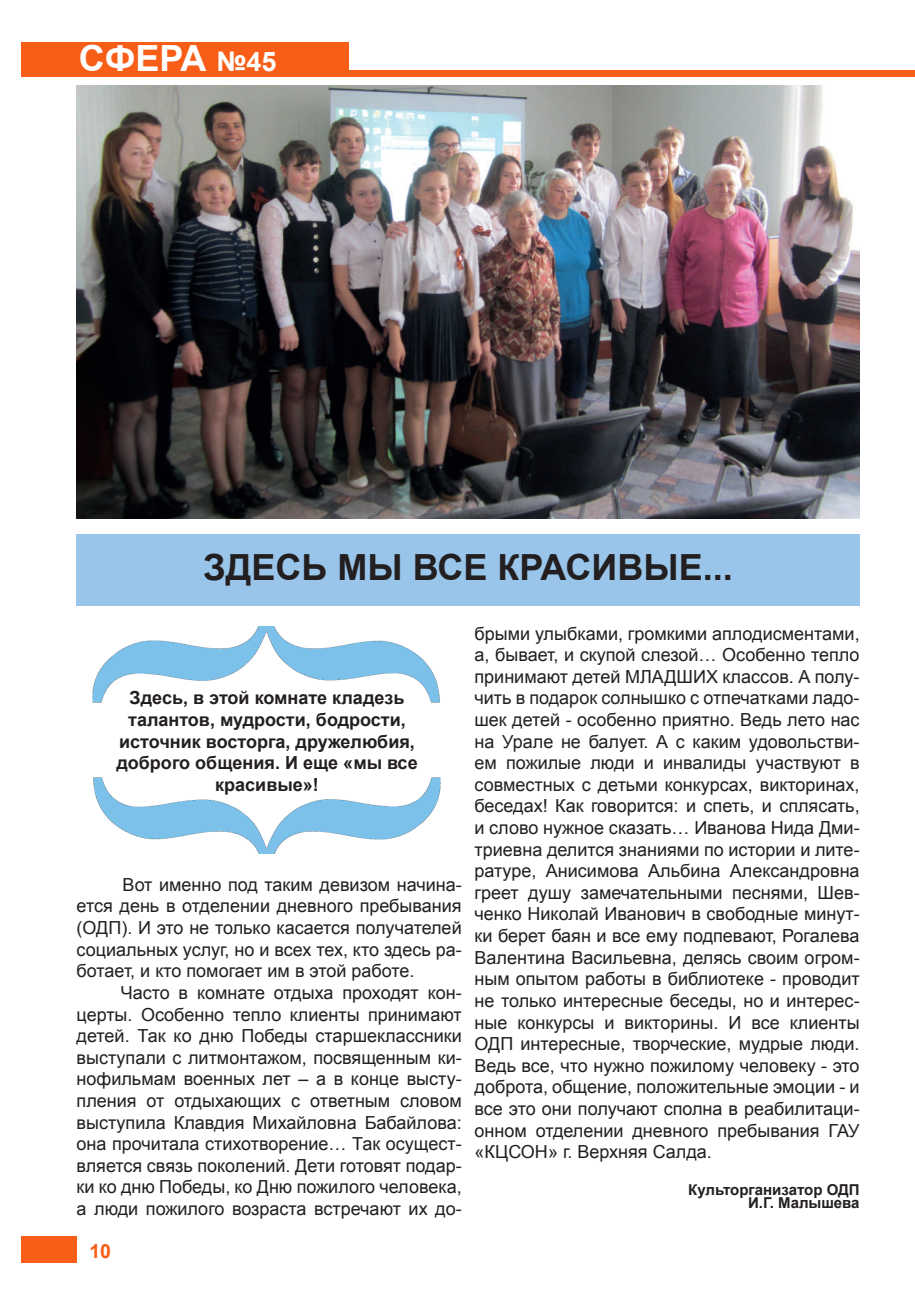
<style>
.page{position:relative;width:915px;height:1306px;background:#fff}
.page>*{position:absolute;margin:0;border:0;box-sizing:border-box;transform-origin:0 0}
.t1{font:700 36px "Arial";color:#231f20}
.t2{font:700 36px "Arial";color:#fff}
.t3{font:700 19.5px "Arial";color:#f85e17}
.t4{font:18px/21.6px "Arial";color:#231f20;text-align:justify}
.t5{font:700 18px/21.6px "Arial";color:#231f20;text-align:center}
.t6{font:700 15px/13.5px "Arial";color:#231f20;text-align:right}
.s1{font-size:27px}
</style>
<div class="page">
<div style="left:21px;top:1236px;width:56px;height:27px;background:#f85e17"></div>
<div style="left:21px;top:70px;width:893px;height:6px;background:#f85e17"></div>
<div style="left:21px;top:42px;width:327px;height:28px;background:#f85e17"></div>
<img style="left:77px;top:85px;width:782px;height:434px">
<img style="left:92px;top:626px;width:348px;height:77px">
<div style="left:77px;top:534px;width:782px;height:71px;background:#99c5ea"></div>
<img style="left:93px;top:777px;width:348px;height:76px">
<h1 class="t2" style="left:79px;top:35px;width:199px">СФЕРА <span class="s1">№45</span></h1>
<h1 class="t1" style="left:203px;top:543px;width:531px">ЗДЕСЬ МЫ ВСЕ КРАСИВЫЕ...</h1>
<p class="t5" style="left:116px;top:687px;width:303px">Здесь, в этой комнате кладезь талантов, мудрости, бодрости, источник восторга, дружелюбия, доброго общения. И еще «мы все красивые»!</p>
<p class="t4" style="left:77px;top:873px;width:386px;text-indent:46px">Вот именно под таким девизом начина&shy;ется день в отделении дневного пребывания (ОДП). И это не только касается получателей социальных услуг, но и всех тех, кто здесь ра&shy;ботает, и кто помогает им в этой работе.</p>
<p class="t4" style="left:77px;top:981px;width:386px;text-indent:44px">Часто в комнате отдыха проходят кон&shy;церты. Особенно тепло клиенты принимают детей. Так ко дню Победы старшеклассники выступали с литмонтажом, посвященным ки&shy;нофильмам военных лет – а в конце высту&shy;пления от отдыхающих с ответным словом выступила Клавдия Михайловна Бабайлова: она прочитала стихотворение… Так осущест&shy;вляется связь поколений. Дети готовят подар&shy;ки ко дню Победы, ко Дню пожилого человека, а люди пожилого возраста встречают их до-</p>
<p class="t3" style="left:89px;top:1237px;width:23px">10</p>
<p class="t4" style="left:474px;top:622px;width:386px">брыми улыбками, громкими аплодисментами, а, бывает, и скупой слезой… Особенно тепло принимают детей МЛАДШИХ классов. А полу&shy;чить в подарок солнышко с отпечатками ладо&shy;шек детей - особенно приятно. Ведь лето нас на Урале не балует. А с каким удовольстви&shy;ем пожилые люди и инвалиды участвуют в совместных с детьми конкурсах, викторинах, беседах! Как говорится: и спеть, и сплясать, и слово нужное сказать… Иванова Нида Дми&shy;триевна делится знаниями по истории и лите&shy;ратуре, Анисимова Альбина Александровна греет душу замечательными песнями, Шев&shy;ченко Николай Иванович в свободные минут&shy;ки берет баян и все ему подпевают, Рогалева Валентина Васильевна, делясь своим огром&shy;ным опытом работы в библиотеке - проводит не только интересные беседы, но и интерес&shy;ные конкурсы и викторины. И все клиенты ОДП интересные, творческие, мудрые люди.<br>Ведь все, что нужно пожилому человеку - это доброта, общение, положительные эмоции - и все это они получают сполна в реабилитаци&shy;онном отделении дневного пребывания ГАУ «КЦСОН» г. Верхняя Салда.</p>
<p class="t6" style="left:688px;top:1183px;width:173px">Культорганизатор ОДП<br>И.Г. Малышева</p>
</div>
